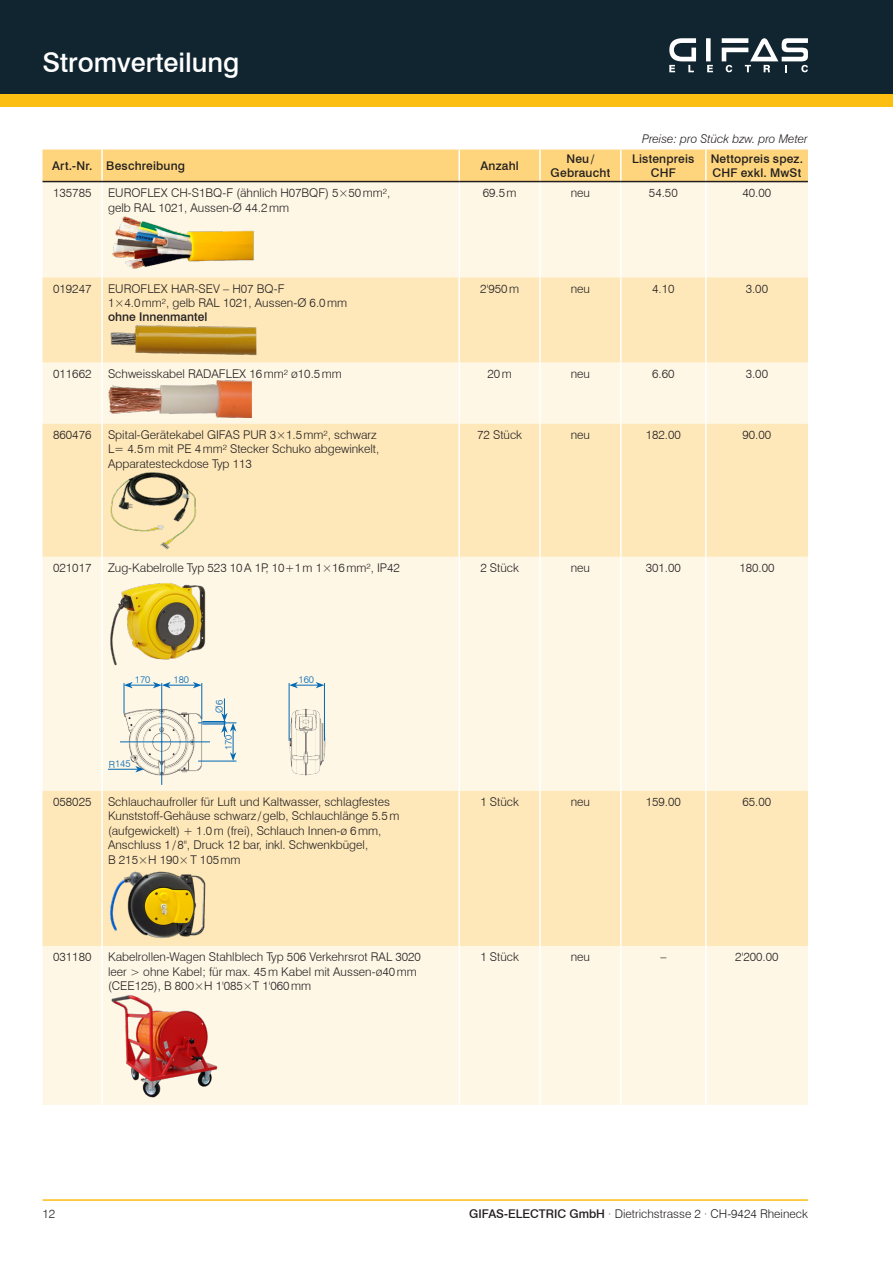
<style>
.page{position:relative;width:893px;height:1263px;background:#fff}
.page>*{position:absolute;margin:0;border:0;box-sizing:border-box;transform-origin:0 0}
.Haupttitel_links{font:500 27px "Swiss 721 BT";color:#fff}
.t1{font:300 12px/14.4px "Swiss 721 BT";color:#231f20}
.Aufzählung{font:500 12px/14.4px "Swiss 721 BT";letter-spacing:.015em;color:#231f20;text-align:center}
.t2{font:italic 300 12px "Swiss 721 BT";color:#231f20}
.t3{font:300 9.75px "Swiss 721 BT";color:#0168b3}
.s1{font-weight:500}
</style>
<div class="page">
<div style="left:0;top:89px;width:893px;height:17px;background:#fdbe12"></div>
<div style="left:0;top:0;width:893px;height:94px;background:#112530"></div>
<hr style="left:43px;top:1199px;width:765px;height:2px;background:#fdbe12">
<div style="left:706px;top:38px;width:5px;height:23px;background:#fff"></div>
<svg style="left:669px;top:38px;width:27px;height:34px"></svg>
<svg style="left:707px;top:65px;width:6px;height:7px"></svg>
<svg style="left:722px;top:38px;width:86px;height:34px"></svg>
<div style="left:43px;top:150px;width:765px;height:31px;background:#fed57c"></div>
<div style="left:43px;top:182px;width:765px;height:923px;background:#fef7e6"></div>
<svg style="left:43px;top:277px;width:765px;height:669px;background:#feeecc"></svg>
<hr style="left:101px;top:150px;width:2px;height:31px;background:#fff">
<hr style="left:458px;top:150px;width:2px;height:31px;background:#fff">
<hr style="left:101px;top:182px;width:2px;height:95px;background:#fff">
<hr style="left:458px;top:182px;width:2px;height:95px;background:#fff">
<hr style="left:101px;top:277px;width:2px;height:85px;background:#fff">
<hr style="left:458px;top:277px;width:2px;height:85px;background:#fff">
<hr style="left:101px;top:362px;width:2px;height:62px;background:#fff">
<hr style="left:458px;top:362px;width:2px;height:62px;background:#fff">
<hr style="left:101px;top:424px;width:2px;height:133px;background:#fff">
<hr style="left:458px;top:424px;width:2px;height:133px;background:#fff">
<hr style="left:101px;top:557px;width:2px;height:234px;background:#fff">
<hr style="left:458px;top:557px;width:2px;height:234px;background:#fff">
<hr style="left:101px;top:791px;width:2px;height:155px;background:#fff">
<hr style="left:458px;top:791px;width:2px;height:155px;background:#fff">
<hr style="left:101px;top:946px;width:2px;height:159px;background:#fff">
<hr style="left:458px;top:946px;width:2px;height:159px;background:#fff">
<hr style="left:539px;top:150px;width:2px;height:31px;background:#fff">
<hr style="left:620px;top:150px;width:2px;height:31px;background:#fff">
<hr style="left:705px;top:150px;width:2px;height:31px;background:#fff">
<hr style="left:539px;top:182px;width:2px;height:95px;background:#fff">
<hr style="left:620px;top:182px;width:2px;height:95px;background:#fff">
<hr style="left:705px;top:182px;width:2px;height:95px;background:#fff">
<hr style="left:539px;top:277px;width:2px;height:85px;background:#fff">
<hr style="left:620px;top:277px;width:2px;height:85px;background:#fff">
<hr style="left:705px;top:277px;width:2px;height:85px;background:#fff">
<hr style="left:539px;top:362px;width:2px;height:62px;background:#fff">
<hr style="left:620px;top:362px;width:2px;height:62px;background:#fff">
<hr style="left:705px;top:362px;width:2px;height:62px;background:#fff">
<hr style="left:539px;top:424px;width:2px;height:133px;background:#fff">
<hr style="left:620px;top:424px;width:2px;height:133px;background:#fff">
<hr style="left:705px;top:424px;width:2px;height:133px;background:#fff">
<hr style="left:539px;top:557px;width:2px;height:234px;background:#fff">
<hr style="left:620px;top:557px;width:2px;height:234px;background:#fff">
<hr style="left:705px;top:557px;width:2px;height:234px;background:#fff">
<hr style="left:539px;top:791px;width:2px;height:155px;background:#fff">
<hr style="left:620px;top:791px;width:2px;height:155px;background:#fff">
<hr style="left:705px;top:791px;width:2px;height:155px;background:#fff">
<hr style="left:539px;top:946px;width:2px;height:159px;background:#fff">
<hr style="left:620px;top:946px;width:2px;height:159px;background:#fff">
<hr style="left:705px;top:946px;width:2px;height:159px;background:#fff">
<hr style="left:43px;top:181px;width:59px;height:1px;background:#231f20">
<hr style="left:102px;top:181px;width:357px;height:1px;background:#231f20">
<hr style="left:459px;top:181px;width:81px;height:1px;background:#231f20">
<hr style="left:540px;top:181px;width:81px;height:1px;background:#231f20">
<hr style="left:621px;top:181px;width:85px;height:1px;background:#231f20">
<hr style="left:706px;top:181px;width:102px;height:1px;background:#231f20">
<img style="left:108px;top:214px;width:150px;height:57px">
<img style="left:108px;top:324px;width:149px;height:32px">
<img style="left:108px;top:380px;width:144px;height:38px">
<img style="left:108px;top:470px;width:90px;height:81px">
<img style="left:108px;top:574px;width:99px;height:99px">
<img style="left:120px;top:700px;width:209px;height:79px">
<svg style="left:124px;top:682px;width:78px;height:6px"></svg>
<svg style="left:289px;top:682px;width:35px;height:6px"></svg>
<hr style="left:198px;top:723px;width:38px;height:1px;background:#0168b3">
<hr style="left:198px;top:761px;width:38px;height:1px;background:#0168b3">
<hr style="left:120px;top:742px;width:90px;height:1px;background:#0168b3">
<hr style="left:124px;top:683px;width:1px;height:30px;background:#0168b3">
<hr style="left:202px;top:683px;width:1px;height:36px;background:#0168b3">
<hr style="left:161px;top:683px;width:1px;height:102px;background:#0168b3">
<hr style="left:289px;top:683px;width:1px;height:58px;background:#0168b3">
<hr style="left:324px;top:683px;width:1px;height:58px;background:#0168b3">
<hr style="left:108px;top:769px;width:30px;height:1px;background:#0168b3">
<svg style="left:135px;top:766px;width:9px;height:6px"></svg>
<svg style="left:202px;top:698px;width:34px;height:63px;background:#e2e7e0"></svg>
<img style="left:108px;top:866px;width:113px;height:74px">
<img style="left:108px;top:992px;width:109px;height:107px">
<p class="Haupttitel_links" style="left:43px;top:46px;width:198px">Stromverteilung</p>
<p class="t2" style="left:642px;top:132px;width:167px">Preise: pro Stück bzw. pro Meter</p>
<p class="Aufzählung" style="left:52px;top:159px;width:42px">Art.-Nr.</p>
<p class="Aufzählung" style="left:106px;top:159px;width:80px">Beschreibung</p>
<p class="Aufzählung" style="left:480px;top:159px;width:40px">Anzahl</p>
<p class="Aufzählung" style="left:551px;top:151px;width:61px">Neu/<br>Gebraucht</p>
<p class="Aufzählung" style="left:632px;top:151px;width:64px">Listenpreis<br>CHF</p>
<p class="Aufzählung" style="left:711px;top:151px;width:94px;text-align:left">Nettopreis spez.<br>CHF exkl. MwSt</p>
<p class="t1" style="left:53px;top:186px;width:40px">135785</p>
<p class="t1" style="left:108px;top:186px;width:284px">EUROFLEX CH-S1BQ-F (ähnlich H07BQF) 5×50mm², gelb RAL 1021, Aussen-Ø 44.2mm</p>
<p class="t1" style="left:483px;top:186px;width:35px">69.5m</p>
<p class="t1" style="left:571px;top:186px;width:21px">neu</p>
<p class="t1" style="left:649px;top:186px;width:30px">54.50</p>
<p class="t1" style="left:742px;top:186px;width:30px">40.00</p>
<p class="t1" style="left:53px;top:281px;width:40px">019247</p>
<p class="t1" style="left:108px;top:281px;width:178px">EUROFLEX HAR-SEV – H07 BQ-F</p>
<p class="t1" style="left:108px;top:295px;width:241px">1×4.0mm², gelb RAL 1021, Aussen-Ø 6.0mm</p>
<p class="Aufzählung" style="left:108px;top:310px;width:101px">ohne Innenmantel</p>
<p class="t1" style="left:480px;top:281px;width:40px">2'950m</p>
<p class="t1" style="left:571px;top:281px;width:21px">neu</p>
<p class="t1" style="left:652px;top:281px;width:24px">4.10</p>
<p class="t1" style="left:746px;top:281px;width:24px">3.00</p>
<p class="t1" style="left:53px;top:366px;width:40px">011662</p>
<p class="t1" style="left:108px;top:366px;width:235px">Schweisskabel RADAFLEX 16mm² ø10.5mm</p>
<p class="t1" style="left:487px;top:366px;width:26px">20m</p>
<p class="t1" style="left:571px;top:366px;width:21px">neu</p>
<p class="t1" style="left:652px;top:366px;width:24px">6.60</p>
<p class="t1" style="left:746px;top:366px;width:24px">3.00</p>
<p class="t1" style="left:53px;top:427px;width:40px">860476</p>
<p class="t1" style="left:108px;top:427px;width:273px">Spital-Gerätekabel GIFAS PUR 3×1.5mm², schwarz<br>L= 4.5m mit PE 4mm² Stecker Schuko abgewinkelt,<br>Apparatesteckdose Typ 113</p>
<p class="t1" style="left:477px;top:427px;width:46px">72 Stück</p>
<p class="t1" style="left:571px;top:427px;width:21px">neu</p>
<p class="t1" style="left:646px;top:427px;width:37px">182.00</p>
<p class="t1" style="left:742px;top:427px;width:30px">90.00</p>
<p class="t1" style="left:53px;top:560px;width:40px">021017</p>
<p class="t1" style="left:108px;top:560px;width:293px">Zug-Kabelrolle Typ 523 10A 1P, 10+1m 1×16mm², IP42</p>
<p class="t3" style="left:135px;top:674px;width:17px">170</p>
<p class="t3" style="left:174px;top:674px;width:17px">180</p>
<p class="t3" style="left:109px;top:758px;width:23px;rotate:-1deg">R145</p>
<p class="t3" style="left:213px;top:712px;width:14px;rotate:-90deg">Ø6</p>
<p class="t3" style="left:222px;top:750px;width:17px;rotate:-90deg">170</p>
<p class="t3" style="left:299px;top:673px;width:17px">160</p>
<p class="t1" style="left:480px;top:560px;width:40px">2 Stück</p>
<p class="t1" style="left:571px;top:560px;width:21px">neu</p>
<p class="t1" style="left:646px;top:560px;width:37px">301.00</p>
<p class="t1" style="left:739px;top:560px;width:37px">180.00</p>
<p class="t1" style="left:53px;top:794px;width:40px">058025</p>
<p class="t1" style="left:108px;top:794px;width:293px">Schlauchaufroller für Luft und Kaltwasser, schlagfestes Kunststoff-Gehäuse schwarz /gelb, Schlauchlänge 5.5m (aufgewickelt) + 1.0m (frei), Schlauch Innen-ø 6mm, Anschluss 1/8", Druck 12 bar, inkl. Schwenkbügel,<br>B 215×H 190×T 105mm</p>
<p class="t1" style="left:480px;top:794px;width:40px">1 Stück</p>
<p class="t1" style="left:571px;top:794px;width:21px">neu</p>
<p class="t1" style="left:646px;top:794px;width:37px">159.00</p>
<p class="t1" style="left:742px;top:794px;width:30px">65.00</p>
<p class="t1" style="left:53px;top:949px;width:40px">031180</p>
<p class="t1" style="left:108px;top:949px;width:314px">Kabelrollen-Wagen Stahlblech Typ 506 Verkehrsrot RAL 3020 leer &gt; ohne Kabel; für max. 45m Kabel mit Aussen-ø40mm (CEE125), B 800×H 1'085×T 1'060mm</p>
<p class="t1" style="left:480px;top:949px;width:40px">1 Stück</p>
<p class="t1" style="left:571px;top:949px;width:21px">neu</p>
<p class="t1" style="left:660px;top:949px;width:7px">–</p>
<p class="t1" style="left:735px;top:949px;width:45px">2'200.00</p>
<p class="t1" style="left:43px;top:1207px;width:14px">12</p>
<p class="t1" style="left:469px;top:1207px;width:340px"><span class="s1">GIFAS-ELECTRIC GmbH</span> · Dietrichstrasse 2 · CH-9424 Rheineck</p>
</div>
